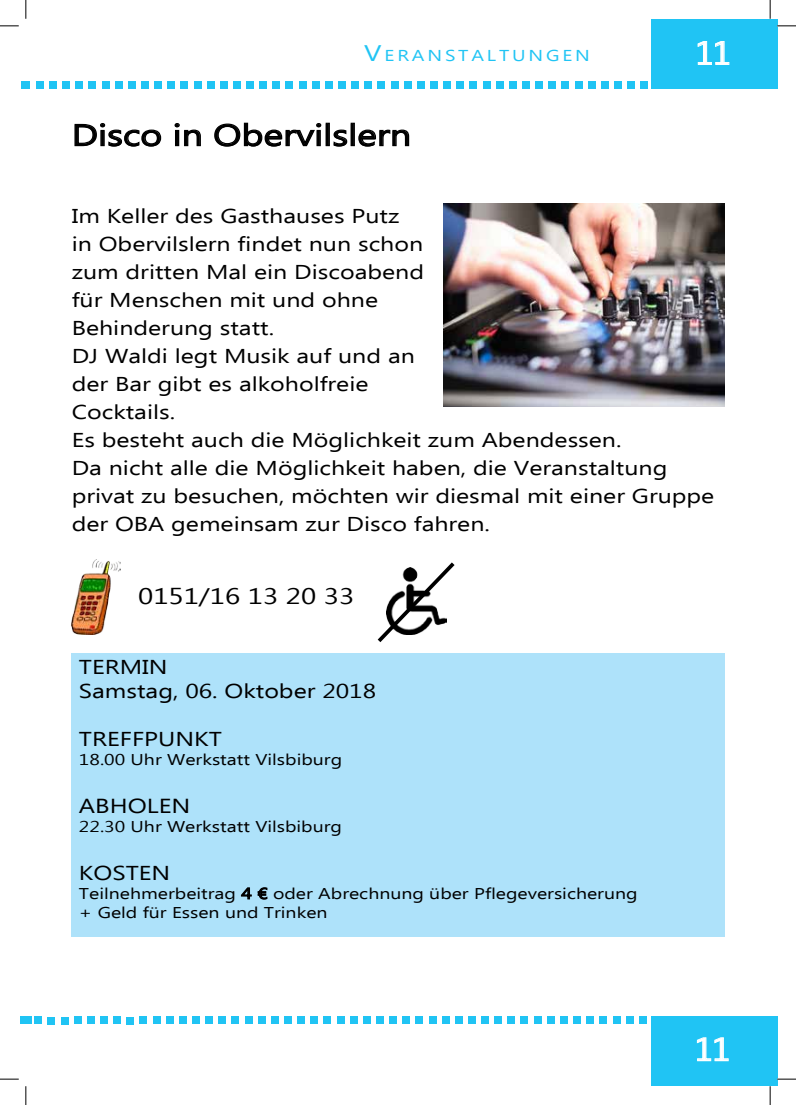
<style>
.page{position:relative;width:796px;height:1105px;background:#fff}
.page>*{position:absolute;margin:0;border:0;box-sizing:border-box;transform-origin:0 0}
.t1{font:30px "Ebrima";color:#000;scale:1.25 1}
.t2{font:30px "Euphemia CAS";color:#fff;scale:1.25 1}
.t3{font:22.5px "Ebrima";color:#000;scale:1.25 1}
.t4{font:20.25px "Ebrima";color:#000;scale:1.25 1}
.t5{font:20px/28px "Ebrima";color:#000;scale:1.25 1}
.t6{font:15.75px "Ebrima";letter-spacing:.145em;color:#20c4f4;scale:1.25 1}
.t7{font:15.62px/18.8px "Ebrima";color:#000;scale:1.25 1}
.s1{font-size:22.5px}
</style>
<div class="page">
<div style="left:26px;top:1016px;width:6px;height:7px;background:#20c4f4"></div>
<div style="left:651px;top:19px;width:126px;height:69px;background:#20c4f4"></div>
<div style="left:640px;top:81px;width:8px;height:7px;background:#20c4f4"></div>
<div style="left:627px;top:81px;width:8px;height:7px;background:#20c4f4"></div>
<div style="left:614px;top:81px;width:8px;height:7px;background:#20c4f4"></div>
<div style="left:601px;top:81px;width:7px;height:7px;background:#20c4f4"></div>
<div style="left:588px;top:81px;width:7px;height:7px;background:#20c4f4"></div>
<div style="left:575px;top:81px;width:7px;height:7px;background:#20c4f4"></div>
<div style="left:561px;top:81px;width:8px;height:7px;background:#20c4f4"></div>
<div style="left:548px;top:81px;width:8px;height:7px;background:#20c4f4"></div>
<div style="left:535px;top:81px;width:8px;height:7px;background:#20c4f4"></div>
<div style="left:522px;top:81px;width:8px;height:7px;background:#20c4f4"></div>
<div style="left:509px;top:81px;width:7px;height:7px;background:#20c4f4"></div>
<div style="left:496px;top:81px;width:7px;height:7px;background:#20c4f4"></div>
<div style="left:483px;top:81px;width:7px;height:7px;background:#20c4f4"></div>
<div style="left:469px;top:81px;width:8px;height:7px;background:#20c4f4"></div>
<div style="left:456px;top:81px;width:8px;height:7px;background:#20c4f4"></div>
<div style="left:443px;top:81px;width:8px;height:7px;background:#20c4f4"></div>
<div style="left:430px;top:81px;width:8px;height:7px;background:#20c4f4"></div>
<div style="left:417px;top:81px;width:8px;height:7px;background:#20c4f4"></div>
<div style="left:404px;top:81px;width:7px;height:7px;background:#20c4f4"></div>
<div style="left:391px;top:81px;width:7px;height:7px;background:#20c4f4"></div>
<div style="left:325px;top:81px;width:8px;height:7px;background:#20c4f4"></div>
<div style="left:312px;top:81px;width:7px;height:7px;background:#20c4f4"></div>
<div style="left:299px;top:81px;width:7px;height:7px;background:#20c4f4"></div>
<div style="left:286px;top:81px;width:7px;height:7px;background:#20c4f4"></div>
<div style="left:378px;top:81px;width:7px;height:7px;background:#20c4f4"></div>
<div style="left:364px;top:81px;width:8px;height:7px;background:#20c4f4"></div>
<div style="left:351px;top:81px;width:8px;height:7px;background:#20c4f4"></div>
<div style="left:338px;top:81px;width:8px;height:7px;background:#20c4f4"></div>
<div style="left:272px;top:81px;width:8px;height:7px;background:#20c4f4"></div>
<div style="left:207px;top:81px;width:7px;height:7px;background:#20c4f4"></div>
<div style="left:194px;top:81px;width:7px;height:7px;background:#20c4f4"></div>
<div style="left:181px;top:81px;width:7px;height:7px;background:#20c4f4"></div>
<div style="left:167px;top:81px;width:8px;height:7px;background:#20c4f4"></div>
<div style="left:259px;top:81px;width:8px;height:7px;background:#20c4f4"></div>
<div style="left:246px;top:81px;width:8px;height:7px;background:#20c4f4"></div>
<div style="left:233px;top:81px;width:8px;height:7px;background:#20c4f4"></div>
<div style="left:220px;top:81px;width:8px;height:7px;background:#20c4f4"></div>
<div style="left:154px;top:81px;width:8px;height:7px;background:#20c4f4"></div>
<div style="left:141px;top:81px;width:8px;height:7px;background:#20c4f4"></div>
<div style="left:128px;top:81px;width:8px;height:7px;background:#20c4f4"></div>
<div style="left:115px;top:81px;width:7px;height:7px;background:#20c4f4"></div>
<div style="left:102px;top:81px;width:7px;height:7px;background:#20c4f4"></div>
<div style="left:89px;top:81px;width:7px;height:7px;background:#20c4f4"></div>
<div style="left:75px;top:81px;width:8px;height:7px;background:#20c4f4"></div>
<div style="left:62px;top:81px;width:8px;height:7px;background:#20c4f4"></div>
<div style="left:49px;top:81px;width:8px;height:7px;background:#20c4f4"></div>
<div style="left:36px;top:81px;width:8px;height:7px;background:#20c4f4"></div>
<svg style="left:697px;top:41px;width:32px;height:24px"></svg>
<div style="left:651px;top:1016px;width:126px;height:69px;background:#20c4f4"></div>
<div style="left:639px;top:1016px;width:7px;height:7px;background:#20c4f4"></div>
<div style="left:626px;top:1016px;width:7px;height:7px;background:#20c4f4"></div>
<div style="left:613px;top:1016px;width:7px;height:7px;background:#20c4f4"></div>
<div style="left:599px;top:1016px;width:8px;height:7px;background:#20c4f4"></div>
<div style="left:586px;top:1016px;width:8px;height:7px;background:#20c4f4"></div>
<div style="left:573px;top:1016px;width:8px;height:7px;background:#20c4f4"></div>
<div style="left:560px;top:1016px;width:8px;height:7px;background:#20c4f4"></div>
<div style="left:547px;top:1016px;width:7px;height:7px;background:#20c4f4"></div>
<div style="left:534px;top:1016px;width:7px;height:7px;background:#20c4f4"></div>
<div style="left:521px;top:1016px;width:7px;height:7px;background:#20c4f4"></div>
<div style="left:507px;top:1016px;width:8px;height:7px;background:#20c4f4"></div>
<div style="left:494px;top:1016px;width:8px;height:7px;background:#20c4f4"></div>
<div style="left:481px;top:1016px;width:8px;height:7px;background:#20c4f4"></div>
<div style="left:468px;top:1016px;width:8px;height:7px;background:#20c4f4"></div>
<div style="left:455px;top:1016px;width:7px;height:7px;background:#20c4f4"></div>
<div style="left:442px;top:1016px;width:7px;height:7px;background:#20c4f4"></div>
<div style="left:429px;top:1016px;width:7px;height:7px;background:#20c4f4"></div>
<div style="left:415px;top:1016px;width:8px;height:7px;background:#20c4f4"></div>
<div style="left:402px;top:1016px;width:8px;height:7px;background:#20c4f4"></div>
<div style="left:389px;top:1016px;width:8px;height:7px;background:#20c4f4"></div>
<div style="left:324px;top:1016px;width:7px;height:7px;background:#20c4f4"></div>
<div style="left:310px;top:1016px;width:8px;height:7px;background:#20c4f4"></div>
<div style="left:297px;top:1016px;width:8px;height:7px;background:#20c4f4"></div>
<div style="left:284px;top:1016px;width:8px;height:7px;background:#20c4f4"></div>
<div style="left:376px;top:1016px;width:8px;height:7px;background:#20c4f4"></div>
<div style="left:363px;top:1016px;width:8px;height:7px;background:#20c4f4"></div>
<div style="left:350px;top:1016px;width:7px;height:7px;background:#20c4f4"></div>
<div style="left:337px;top:1016px;width:7px;height:7px;background:#20c4f4"></div>
<div style="left:271px;top:1016px;width:8px;height:7px;background:#20c4f4"></div>
<div style="left:205px;top:1016px;width:8px;height:7px;background:#20c4f4"></div>
<div style="left:192px;top:1016px;width:8px;height:7px;background:#20c4f4"></div>
<div style="left:179px;top:1016px;width:8px;height:7px;background:#20c4f4"></div>
<div style="left:166px;top:1016px;width:8px;height:7px;background:#20c4f4"></div>
<div style="left:258px;top:1016px;width:7px;height:7px;background:#20c4f4"></div>
<div style="left:245px;top:1016px;width:7px;height:7px;background:#20c4f4"></div>
<div style="left:232px;top:1016px;width:7px;height:7px;background:#20c4f4"></div>
<div style="left:218px;top:1016px;width:8px;height:7px;background:#20c4f4"></div>
<div style="left:153px;top:1016px;width:7px;height:7px;background:#20c4f4"></div>
<div style="left:140px;top:1016px;width:7px;height:7px;background:#20c4f4"></div>
<div style="left:127px;top:1016px;width:7px;height:7px;background:#20c4f4"></div>
<div style="left:113px;top:1016px;width:8px;height:7px;background:#20c4f4"></div>
<div style="left:100px;top:1016px;width:8px;height:7px;background:#20c4f4"></div>
<div style="left:87px;top:1016px;width:8px;height:7px;background:#20c4f4"></div>
<div style="left:74px;top:1016px;width:8px;height:7px;background:#20c4f4"></div>
<div style="left:61px;top:1016px;width:7px;height:7px;background:#20c4f4"></div>
<div style="left:48px;top:1016px;width:7px;height:7px;background:#20c4f4"></div>
<div style="left:35px;top:1016px;width:7px;height:7px;background:#20c4f4"></div>
<svg style="left:697px;top:1037px;width:32px;height:23px"></svg>
<svg style="left:22px;top:81px;width:8px;height:7px"></svg>
<div style="left:20px;top:1016px;width:6px;height:7px;background:#20c4f4"></div>
<svg style="left:74px;top:123px;width:88px;height:24px"></svg>
<svg style="left:174px;top:123px;width:27px;height:24px"></svg>
<svg style="left:214px;top:122px;width:108px;height:25px"></svg>
<div style="left:326px;top:123px;width:4px;height:23px;border:1px solid #000"></div>
<svg style="left:333px;top:129px;width:15px;height:18px"></svg>
<div style="left:351px;top:123px;width:4px;height:23px;border:1px solid #000"></div>
<svg style="left:358px;top:129px;width:52px;height:18px"></svg>
<div style="left:71px;top:652px;width:653px;height:284px;background:#aee2fa"></div>
<svg style="left:240px;top:887px;width:28px;height:12px"></svg>
<img style="left:72px;top:559px;width:48px;height:75px">
<svg style="left:377px;top:562px;width:78px;height:80px"></svg>
<img style="left:444px;top:203px;width:280px;height:203px">
<svg style="left:0;top:25px;width:19px;height:2px"></svg>
<svg style="left:777px;top:25px;width:19px;height:2px"></svg>
<svg style="left:0;top:1078px;width:19px;height:1px"></svg>
<svg style="left:777px;top:1077px;width:19px;height:2px"></svg>
<svg style="left:25px;top:0;width:2px;height:19px"></svg>
<svg style="left:25px;top:1086px;width:2px;height:18px"></svg>
<svg style="left:769px;top:0;width:2px;height:19px"></svg>
<svg style="left:769px;top:1085px;width:2px;height:19px"></svg>
<p class="t6" style="left:364px;top:44px;width:182px"><span class="s1">V</span>ERANSTALTUNGEN</p>
<h1 class="t1" style="left:72px;top:113px;width:273px">Disco in Obervilslern</h1>
<h1 class="t2" style="left:694px;top:32px;width:33px">11</h1>
<p class="t5" style="left:72px;top:203px;width:515px">Im Keller des Gasthauses Putz<br>in Obervilslern findet nun schon<br>zum dritten Mal ein Discoabend<br>für Menschen mit und ohne<br>Behinderung statt.<br>DJ Waldi legt Musik auf und an<br>der Bar gibt es alkoholfreie<br>Cocktails.<br>Es besteht auch die Möglichkeit zum Abendessen.<br>Da nicht alle die Möglichkeit haben, die Veranstaltung privat zu besuchen, möchten wir diesmal mit einer Gruppe der OBA gemeinsam zur Disco fahren.</p>
<p class="t3" style="left:138px;top:579px;width:174px">0151/16 13 20 33</p>
<p class="t5" style="left:79px;top:655px;width:239px;line-height:24px">TERMIN<br>Samstag, 06. Oktober 2018</p>
<p class="t5" style="left:79px;top:726px;width:116px">TREFFPUNKT</p>
<p class="t7" style="left:79px;top:750px;width:212px">18.00 Uhr Werkstatt Vilsbiburg</p>
<p class="t4" style="left:79px;top:791px;width:91px">ABHOLEN</p>
<p class="t7" style="left:79px;top:817px;width:212px">22.30 Uhr Werkstatt Vilsbiburg</p>
<p class="t5" style="left:79px;top:860px;width:75px">KOSTEN</p>
<p class="t7" style="left:79px;top:884px;width:448px">Teilnehmerbeitrag 4 € oder Abrechnung über Pflegeversicherung + Geld für Essen und Trinken</p>
<h1 class="t2" style="left:693px;top:1027px;width:33px">11</h1>
</div>
